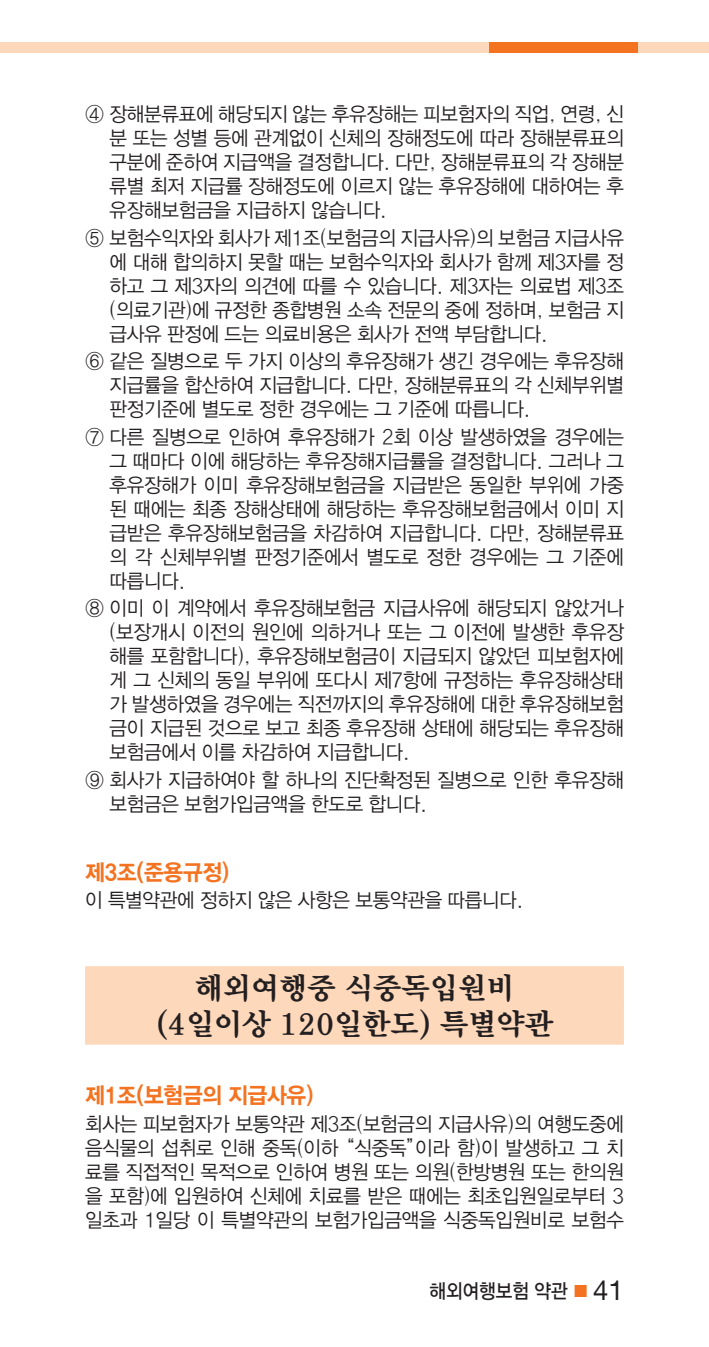
<style>
.page{position:relative;width:709px;height:1347px;background:#fff}
.page>*{position:absolute;margin:0;border:0;box-sizing:border-box;transform-origin:0 0}
.t1{font:30px/36px "Yoon Myungjo B";color:#231f20;text-align:center}
.t2{font:22.5px "Yoon Gothic B";letter-spacing:-.01em;color:#f47321;scale:.95 1}
.t3{font:20px/24px "Yoon Gothic L";letter-spacing:-.01em;color:#231f20;text-align:justify;scale:.95 1}
.t4{font:20px "Yoon Gothic M";color:#231f20;scale:.9 1}
.s1{color:#f47321}
.s2{font-family:"Helvetica Neue";font-size:27.5px}
</style>
<div class="page">
<div style="left:0;top:43px;width:709px;height:10px;background:#fdd8bb"></div>
<div style="left:489px;top:43px;width:149px;height:10px;background:#f47321"></div>
<div style="left:85px;top:966px;width:539px;height:42px;background:#fdd8bb"></div>
<div style="left:85px;top:1002px;width:539px;height:42px;background:#fdd8bb"></div>
<p class="t3" style="left:109px;top:100px;width:543px;text-indent:-24px">④ 장해분류표에 해당되지 않는 후유장해는 피보험자의 직업, 연령, 신 분 또는 성별 등에 관계없이 신체의 장해정도에 따라 장해분류표의 구분에 준하여 지급액을 결정합니다. 다만, 장해분류표의 각 장해분 류별 최저 지급률 장해정도에 이르지 않는 후유장해에 대하여는 후 유장해보험금을 지급하지 않습니다.</p>
<p class="t3" style="left:109px;top:223px;width:543px;text-indent:-24px">⑤ 보험수익자와 회사가 제1조(보험금의 지급사유)의 보험금 지급사유 에 대해 합의하지 못할 때는 보험수익자와 회사가 함께 제3자를 정 하고 그 제3자의 의견에 따를 수 있습니다. 제3자는 의료법 제3조 (의료기관)에 규정한 종합병원 소속 전문의 중에 정하며, 보험금 지 급사유 판정에 드는 의료비용은 회사가 전액 부담합니다.</p>
<p class="t3" style="left:109px;top:347px;width:543px;text-indent:-24px">⑥ 같은 질병으로 두 가지 이상의 후유장해가 생긴 경우에는 후유장해 지급률을 합산하여 지급합니다. 다만, 장해분류표의 각 신체부위별 판정기준에 별도로 정한 경우에는 그 기준에 따릅니다.</p>
<p class="t3" style="left:109px;top:422px;width:543px;text-indent:-24px">⑦ 다른 질병으로 인하여 후유장해가 2회 이상 발생하였을 경우에는 그 때마다 이에 해당하는 후유장해지급률을 결정합니다. 그러나 그 후유장해가 이미 후유장해보험금을 지급받은 동일한 부위에 가중 된 때에는 최종 장해상태에 해당하는 후유장해보험금에서 이미 지 급받은 후유장해보험금을 차감하여 지급합니다. 다만, 장해분류표 의 각 신체부위별 판정기준에서 별도로 정한 경우에는 그 기준에 따릅니다.</p>
<p class="t3" style="left:109px;top:594px;width:543px;text-indent:-24px">⑧ 이미 이 계약에서 후유장해보험금 지급사유에 해당되지 않았거나 (보장개시 이전의 원인에 의하거나 또는 그 이전에 발생한 후유장 해를 포함합니다), 후유장해보험금이 지급되지 않았던 피보험자에 게 그 신체의 동일 부위에 또다시 제7항에 규정하는 후유장해상태 가 발생하였을 경우에는 직전까지의 후유장해에 대한 후유장해보험 금이 지급된 것으로 보고 최종 후유장해 상태에 해당되는 후유장해 보험금에서 이를 차감하여 지급합니다.</p>
<p class="t3" style="left:109px;top:765px;width:543px;text-indent:-24px">⑨ 회사가 지급하여야 할 하나의 진단확정된 질병으로 인한 후유장해 보험금은 보험가입금액을 한도로 합니다.</p>
<p class="t2" style="left:85px;top:851px;width:154px">제3조(준용규정)</p>
<p class="t3" style="left:85px;top:886px;width:463px">이 특별약관에 정하지 않은 사항은 보통약관을 따릅니다.</p>
<h1 class="t1" style="left:156px;top:967px;width:398px">해외여행중 식중독입원비 (4일이상 120일한도) 특별약관</h1>
<p class="t2" style="left:85px;top:1075px;width:242px">제1조(보험금의 지급사유)</p>
<p class="t3" style="left:85px;top:1109px;width:568px">회사는 피보험자가 보통약관 제3조(보험금의 지급사유)의 여행도중에 음식물의 섭취로 인해 중독(이하 “식중독”이라 함)이 발생하고 그 치 료를 직접적인 목적으로 인하여 병원 또는 의원(한방병원 또는 한의원 을 포함)에 입원하여 신체에 치료를 받은 때에는 최초입원일로부터 3 일초과 1일당 이 특별약관의 보험가입금액을 식중독입원비로 보험수</p>
<p class="t4" style="left:429px;top:1273px;width:217px">해외여행보험 약관 <span class="s1">■</span> <span class="s2">41</span></p>
</div>
